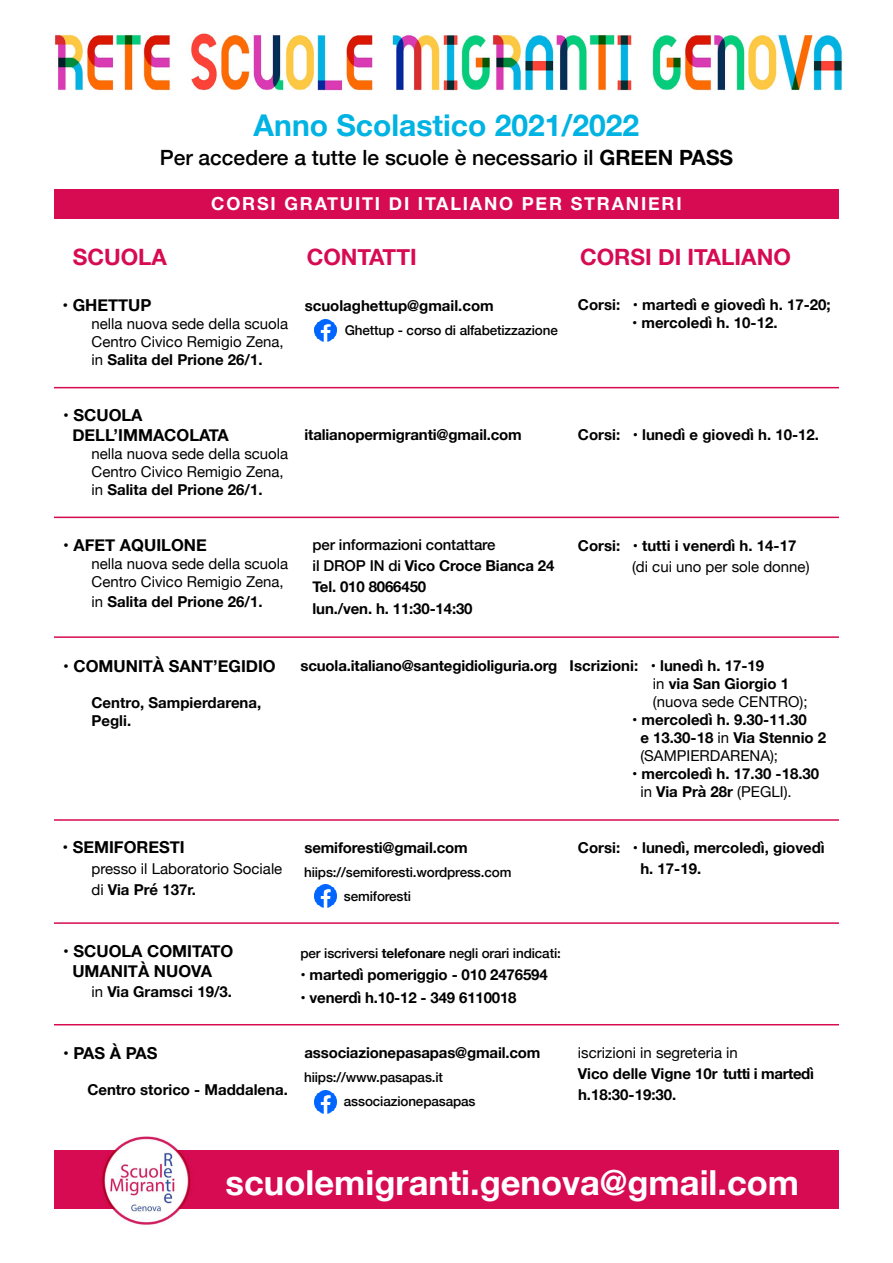
<style>
.page{position:relative;width:893px;height:1263px;background:#fff}
.page>*{position:absolute;margin:0;border:0;box-sizing:border-box;transform-origin:0 0}
.t1{font:700 34.5px "Helvetica Neue";color:#fff}
.t2{font:700 30px "Helvetica Neue";color:#00b3e3}
.t3{font:700 22.5px "Helvetica Neue";color:#d60b52}
.t4{font:500 21px "Helvetica Neue";color:#000}
.t5{font:700 18px "Helvetica Neue";letter-spacing:.1em;color:#fff}
.t6{font:700 16.5px/19.8px "Helvetica Neue";color:#000}
.t7{font:700 15px/18px "Helvetica Neue";color:#000}
.t8{font:15px/18px "Helvetica Neue";color:#000}
.t9{font:500 15px/21px "Helvetica Neue";letter-spacing:-.01em;color:#000}
.t10{font:500 13.5px/24px "Helvetica Neue";letter-spacing:-.01em;color:#000}
.s1{font-weight:700}
.s2{font-weight:400}
</style>
<div class="page">
<img style="left:54px;top:33px;width:789px;height:58px">
<div style="left:54px;top:1150px;width:785px;height:59px;background:#d60b52"></div>
<div style="left:54px;top:189px;width:785px;height:29px;background:#d60b52"></div>
<hr style="left:54px;top:387px;width:785px;height:1px;background:#d60b52">
<hr style="left:54px;top:517px;width:785px;height:1px;background:#d60b52">
<hr style="left:54px;top:636px;width:785px;height:2px;background:#d60b52">
<hr style="left:54px;top:1024px;width:785px;height:1px;background:#d60b52">
<hr style="left:54px;top:819px;width:785px;height:2px;background:#d60b52">
<hr style="left:54px;top:922px;width:785px;height:2px;background:#d60b52">
<img style="left:314px;top:319px;width:23px;height:23px">
<img style="left:314px;top:885px;width:23px;height:22px">
<img style="left:314px;top:1091px;width:23px;height:22px">
<img style="left:102px;top:1136px;width:89px;height:89px">
<h2 class="t2" style="left:254px;top:101px;width:387px">Anno Scolastico 2021/2022</h2>
<h3 class="t4" style="left:160px;top:141px;width:575px">Per accedere a tutte le scuole è necessario il <span class="s1">GREEN PASS</span></h3>
<p class="t5" style="left:211px;top:189px;width:472px">CORSI GRATUITI DI ITALIANO PER STRANIERI</p>
<h3 class="t3" style="left:73px;top:239px;width:96px">SCUOLA</h3>
<p class="t6" style="left:62px;top:296px;width:91px">• GHETTUP</p>
<p class="t8" style="left:92px;top:316px;width:198px">nella nuova sede della scuola<br>Centro Civico Remigio Zena, in <span class="s1">Salita del Prione 26/1.</span></p>
<h3 class="t3" style="left:307px;top:239px;width:112px">CONTATTI</h3>
<p class="t7" style="left:305px;top:297px;width:191px">scuolaghettup@gmail.com</p>
<p class="t10" style="left:345px;top:317px;width:215px">Ghettup - corso di alfabetizzazione</p>
<h3 class="t3" style="left:580px;top:239px;width:212px">CORSI DI ITALIANO</h3>
<p class="t7" style="left:578px;top:296px;width:254px">Corsi: • martedì e giovedì h. 17-20;</p>
<p class="t7" style="left:632px;top:314px;width:147px">• mercoledì h. 10-12.</p>
<p class="t6" style="left:72px;top:406px;width:158px;text-indent:-9px">• SCUOLA<br>DELL’IMMACOLATA</p>
<p class="t8" style="left:92px;top:446px;width:198px">nella nuova sede della scuola<br>Centro Civico Remigio Zena, in <span class="s1">Salita del Prione 26/1.</span></p>
<p class="t7" style="left:304px;top:426px;width:219px">italianopermigranti@gmail.com</p>
<p class="t7" style="left:578px;top:426px;width:243px">Corsi: • lunedì e giovedì h. 10-12.</p>
<p class="t6" style="left:63px;top:536px;width:145px">• AFET AQUILONE</p>
<p class="t8" style="left:92px;top:555px;width:198px">nella nuova sede della scuola<br>Centro Civico Remigio Zena,</p>
<p class="t7" style="left:92px;top:593px;width:173px"><span class="s2">in</span> Salita del Prione 26/1.</p>
<p class="t9" style="left:313px;top:533px;width:243px">per informazioni contattare<br>il DROP IN di <span class="s1">Vico Croce Bianca 24<br>Tel. 010 8066450</span></p>
<p class="t7" style="left:313px;top:600px;width:161px">lun./ven. h. 11:30-14:30</p>
<p class="t7" style="left:578px;top:537px;width:220px">Corsi: • tutti i venerdì h. 14-17</p>
<p class="t8" style="left:632px;top:559px;width:179px">(di cui uno per sole donne)</p>
<p class="t6" style="left:63px;top:656px;width:214px">• COMUNITÀ SANT’EGIDIO</p>
<p class="t7" style="left:92px;top:693px;width:171px">Centro, Sampierdarena,<br>Pegli.</p>
<p class="t6" style="left:62px;top:838px;width:124px">• SEMIFORESTI</p>
<p class="t8" style="left:92px;top:859px;width:192px;line-height:21px">presso il Laboratorio Sociale di <span class="s1">Via Pré 137r.</span></p>
<p class="t7" style="left:300px;top:657px;width:258px">scuola.italiano@santegidioliguria.org</p>
<p class="t7" style="left:653px;top:657px;width:156px;text-indent:-83px">Iscrizioni: • lunedì h. 17-19<br><span class="s2">in</span> via San Giorgio 1 <span class="s2">(nuova sede CENTRO);</span></p>
<p class="t7" style="left:640px;top:711px;width:187px;text-indent:-8px"><span class="s2">•</span> mercoledì h. 9.30-11.30<br>e 13.30-18 <span class="s2">in</span> Via Stennio 2 <span class="s2">(SAMPIERDARENA);</span></p>
<p class="t7" style="left:640px;top:765px;width:180px;text-indent:-8px"><span class="s2">•</span> mercoledì h. 17.30 -18.30 <span class="s2">in</span> Via Prà 28r <span class="s2">(PEGLI).</span></p>
<p class="t7" style="left:304px;top:839px;width:165px">semiforesti@gmail.com</p>
<p class="t10" style="left:344px;top:859px;width:169px;text-indent:-40px">hiips://semiforesti.wordpress.com semiforesti</p>
<p class="t7" style="left:640px;top:837px;width:186px;line-height:21px;text-indent:-62px">Corsi: • lunedì, mercoledì, giovedì h. 17-19.</p>
<p class="t6" style="left:72px;top:942px;width:163px;text-indent:-9px">• SCUOLA COMITATO<br>UMANITÀ NUOVA</p>
<p class="t7" style="left:92px;top:983px;width:142px"><span class="s2">in</span> Via Gramsci 19/3.</p>
<p class="t10" style="left:300px;top:940px;width:262px">per iscriversi <span class="s1">telefonare</span> negli orari indicati:</p>
<p class="t7" style="left:300px;top:966px;width:249px"><span class="s2">•</span> martedì pomeriggio - 010 2476594</p>
<p class="t7" style="left:300px;top:989px;width:218px"><span class="s2">•</span> venerdì h.10-12 - 349 6110018</p>
<p class="t6" style="left:63px;top:1043px;width:96px">• PAS À PAS</p>
<p class="t7" style="left:87px;top:1080px;width:202px">Centro storico - Maddalena.</p>
<p class="t7" style="left:304px;top:1044px;width:238px">associazionepasapas@gmail.com</p>
<p class="t10" style="left:344px;top:1064px;width:133px;text-indent:-40px">hiips://www.pasapas.it associazionepasapas</p>
<p class="t8" style="left:578px;top:1045px;width:161px">iscrizioni in segreteria in</p>
<p class="t7" style="left:578px;top:1064px;width:237px;line-height:21px">Vico delle Vigne 10r tutti i martedì h.18:30-19:30.</p>
<h1 class="t1" style="left:226px;top:1155px;width:575px">scuolemigranti.genova@gmail.com</h1>
</div>
